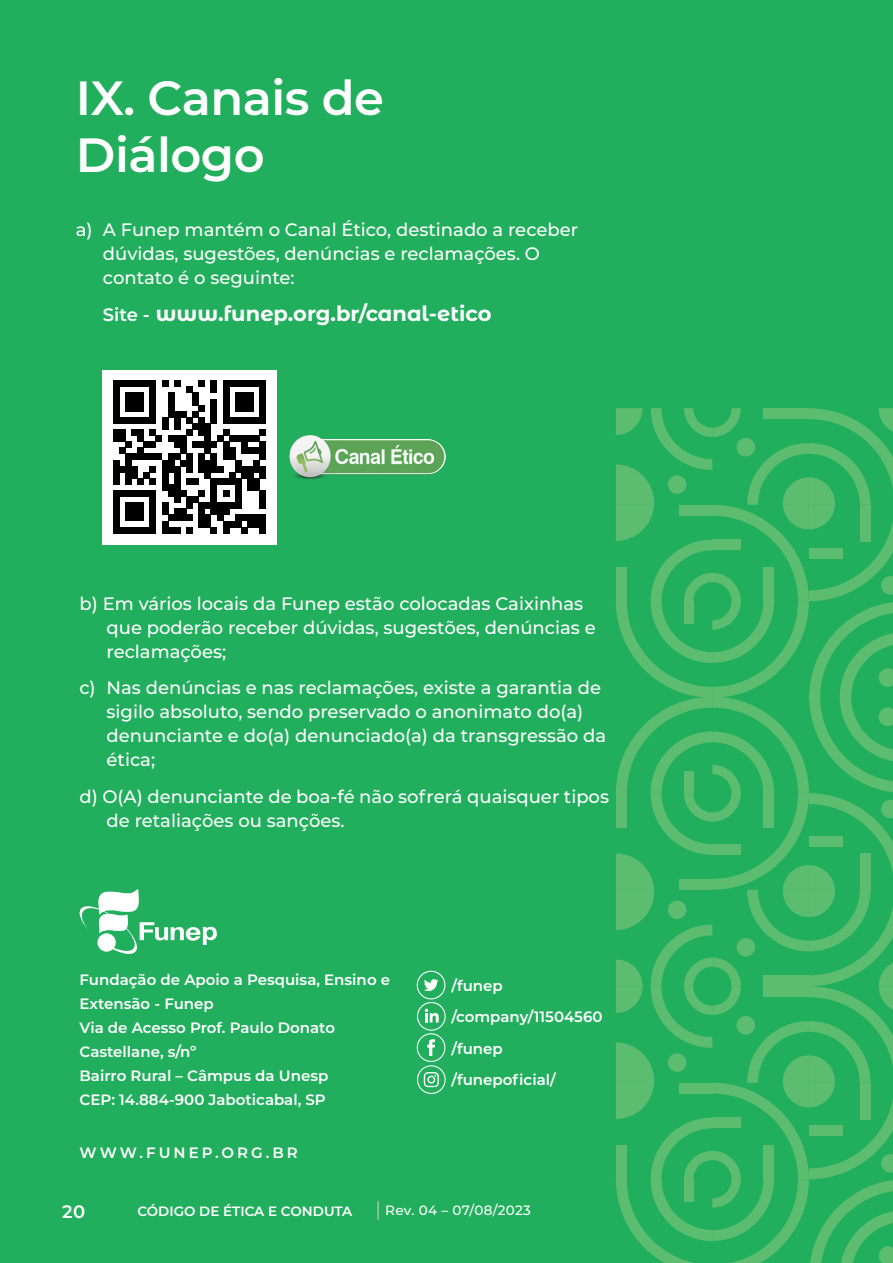
<style>
.page{position:relative;width:893px;height:1263px;background:#22af5d}
.page>*{position:absolute;margin:0;border:0;box-sizing:border-box;transform-origin:0 0}
.t1{font:600 48px/57.6px "Montserrat";letter-spacing:-.01em;color:#fff}
.Corpo_do_Texto_1{font:700 21px "Montserrat Alternates";color:#fff}
.Corpo_do_Texto_1-2{font:500 18px/24px "Montserrat";color:#fff}
.t2{font:600 18px "Montserrat";color:#fff}
.t3{font:600 15px/24px "Montserrat";color:#fff}
.t4{font:600 15px "Montserrat";letter-spacing:.2em;color:#fff}
.t5{font:600 13.5px "Montserrat";color:#fff}
.t6{font:500 13.5px "Montserrat";letter-spacing:.025em;color:#fff}
.s1{font-family:"Montserrat";font-weight:600;font-size:18px}
</style>
<div class="page">
<svg style="left:616px;top:408px;width:277px;height:855px"></svg>
<div style="left:103px;top:370px;width:174px;height:174px;background:#fff"></div>
<div style="left:125px;top:381px;width:7px;height:6px;background:#000"></div>
<svg style="left:162px;top:381px;width:6px;height:6px"></svg>
<svg style="left:174px;top:381px;width:6px;height:6px"></svg>
<div style="left:247px;top:381px;width:7px;height:6px;background:#000"></div>
<div style="left:186px;top:387px;width:7px;height:6px;background:#000"></div>
<div style="left:125px;top:393px;width:7px;height:6px;background:#000"></div>
<div style="left:247px;top:393px;width:7px;height:6px;background:#000"></div>
<div style="left:125px;top:399px;width:7px;height:6px;background:#000"></div>
<div style="left:247px;top:399px;width:7px;height:6px;background:#000"></div>
<div style="left:125px;top:405px;width:7px;height:6px;background:#000"></div>
<div style="left:247px;top:405px;width:7px;height:6px;background:#000"></div>
<svg style="left:113px;top:381px;width:12px;height:42px"></svg>
<div style="left:125px;top:417px;width:7px;height:6px;background:#000"></div>
<svg style="left:132px;top:381px;width:24px;height:42px"></svg>
<div style="left:186px;top:417px;width:7px;height:6px;background:#000"></div>
<svg style="left:223px;top:381px;width:24px;height:42px"></svg>
<div style="left:247px;top:417px;width:7px;height:6px;background:#000"></div>
<svg style="left:254px;top:381px;width:12px;height:42px"></svg>
<svg style="left:162px;top:393px;width:24px;height:36px"></svg>
<svg style="left:193px;top:381px;width:24px;height:48px"></svg>
<div style="left:113px;top:429px;width:6px;height:7px;background:#000"></div>
<div style="left:119px;top:429px;width:6px;height:7px;background:#000"></div>
<div style="left:132px;top:429px;width:6px;height:7px;background:#000"></div>
<div style="left:138px;top:429px;width:6px;height:7px;background:#000"></div>
<div style="left:150px;top:429px;width:6px;height:7px;background:#000"></div>
<div style="left:186px;top:429px;width:7px;height:7px;background:#000"></div>
<div style="left:199px;top:429px;width:6px;height:7px;background:#000"></div>
<div style="left:205px;top:429px;width:6px;height:7px;background:#000"></div>
<div style="left:223px;top:429px;width:6px;height:7px;background:#000"></div>
<div style="left:260px;top:429px;width:6px;height:7px;background:#000"></div>
<svg style="left:113px;top:436px;width:12px;height:6px"></svg>
<div style="left:247px;top:436px;width:7px;height:6px;background:#000"></div>
<div style="left:125px;top:442px;width:7px;height:6px;background:#000"></div>
<svg style="left:119px;top:448px;width:6px;height:6px"></svg>
<div style="left:247px;top:448px;width:7px;height:6px;background:#000"></div>
<div style="left:125px;top:454px;width:7px;height:6px;background:#000"></div>
<div style="left:186px;top:454px;width:7px;height:6px;background:#000"></div>
<div style="left:125px;top:460px;width:7px;height:6px;background:#000"></div>
<div style="left:186px;top:460px;width:7px;height:6px;background:#000"></div>
<div style="left:125px;top:466px;width:7px;height:6px;background:#000"></div>
<div style="left:186px;top:466px;width:7px;height:6px;background:#000"></div>
<div style="left:247px;top:466px;width:7px;height:6px;background:#000"></div>
<div style="left:125px;top:472px;width:7px;height:6px;background:#000"></div>
<div style="left:247px;top:472px;width:7px;height:6px;background:#000"></div>
<svg style="left:113px;top:460px;width:12px;height:24px"></svg>
<div style="left:125px;top:478px;width:7px;height:6px;background:#000"></div>
<div style="left:186px;top:478px;width:7px;height:6px;background:#000"></div>
<div style="left:247px;top:478px;width:7px;height:6px;background:#000"></div>
<svg style="left:132px;top:436px;width:54px;height:54px"></svg>
<svg style="left:193px;top:436px;width:54px;height:54px"></svg>
<div style="left:247px;top:484px;width:7px;height:6px;background:#000"></div>
<svg style="left:254px;top:436px;width:12px;height:54px"></svg>
<div style="left:113px;top:490px;width:6px;height:7px;background:#000"></div>
<div style="left:119px;top:490px;width:6px;height:7px;background:#000"></div>
<div style="left:125px;top:490px;width:7px;height:7px;background:#000"></div>
<div style="left:132px;top:490px;width:6px;height:7px;background:#000"></div>
<div style="left:138px;top:490px;width:6px;height:7px;background:#000"></div>
<div style="left:144px;top:490px;width:6px;height:7px;background:#000"></div>
<div style="left:150px;top:490px;width:6px;height:7px;background:#000"></div>
<div style="left:168px;top:490px;width:6px;height:7px;background:#000"></div>
<div style="left:174px;top:490px;width:6px;height:7px;background:#000"></div>
<div style="left:180px;top:490px;width:6px;height:7px;background:#000"></div>
<div style="left:199px;top:490px;width:6px;height:7px;background:#000"></div>
<div style="left:211px;top:490px;width:6px;height:7px;background:#000"></div>
<div style="left:223px;top:490px;width:6px;height:7px;background:#000"></div>
<div style="left:235px;top:490px;width:6px;height:7px;background:#000"></div>
<div style="left:260px;top:490px;width:6px;height:7px;background:#000"></div>
<div style="left:186px;top:497px;width:7px;height:6px;background:#000"></div>
<div style="left:125px;top:503px;width:7px;height:6px;background:#000"></div>
<div style="left:186px;top:503px;width:7px;height:6px;background:#000"></div>
<svg style="left:260px;top:497px;width:6px;height:12px"></svg>
<div style="left:125px;top:509px;width:7px;height:6px;background:#000"></div>
<div style="left:125px;top:515px;width:7px;height:6px;background:#000"></div>
<div style="left:186px;top:515px;width:7px;height:6px;background:#000"></div>
<div style="left:247px;top:515px;width:7px;height:6px;background:#000"></div>
<div style="left:247px;top:521px;width:7px;height:6px;background:#000"></div>
<svg style="left:113px;top:497px;width:12px;height:36px"></svg>
<div style="left:125px;top:527px;width:7px;height:6px;background:#000"></div>
<svg style="left:132px;top:497px;width:24px;height:36px"></svg>
<svg style="left:162px;top:497px;width:24px;height:36px"></svg>
<div style="left:186px;top:527px;width:7px;height:6px;background:#000"></div>
<svg style="left:193px;top:497px;width:54px;height:36px"></svg>
<svg style="left:254px;top:515px;width:12px;height:18px"></svg>
<svg style="left:79px;top:889px;width:138px;height:65px"></svg>
<svg style="left:417px;top:971px;width:29px;height:123px"></svg>
<svg style="left:378px;top:1201px;width:1px;height:19px"></svg>
<img style="left:289px;top:435px;width:156px;height:44px">
<p class="t1" style="left:76px;top:67px;width:310px">IX. Canais de<br>Diálogo</p>
<p class="Corpo_do_Texto_1-2" style="left:103px;top:217px;width:477px;text-indent:-27px">a) A Funep mantém o Canal Ético, destinado a receber dúvidas, sugestões, denúncias e reclamações. O contato é o seguinte:</p>
<p class="Corpo_do_Texto_1" style="left:103px;top:298px;width:390px"><span class="s1">Site -</span> www.funep.org.br/canal-etico</p>
<p class="Corpo_do_Texto_1-2" style="left:107px;top:590px;width:491px;text-indent:-27px">b) Em vários locais da Funep estão colocadas Caixinhas que poderão receber dúvidas, sugestões, denúncias e reclamações;</p>
<p class="Corpo_do_Texto_1-2" style="left:107px;top:675px;width:501px;text-indent:-27px">c) Nas denúncias e nas reclamações, existe a garantia de sigilo absoluto, sendo preservado o anonimato do(a) denunciante e do(a) denunciado(a) da transgressão da ética;</p>
<p class="Corpo_do_Texto_1-2" style="left:107px;top:784px;width:504px;text-indent:-27px">d) O(A) denunciante de boa-fé não sofrerá quaisquer tipos de retaliações ou sanções.</p>
<p class="t3" style="left:80px;top:967px;width:312px">Fundação de Apoio a Pesquisa, Ensino e<br>Extensão - Funep</p>
<p class="t3" style="left:80px;top:1015px;width:257px">Via de Acesso Prof. Paulo Donato<br>Castellane, s/nº</p>
<p class="t3" style="left:80px;top:1063px;width:250px">Bairro Rural – Câmpus da Unesp</p>
<p class="t3" style="left:80px;top:1087px;width:248px">CEP: 14.884-900 Jaboticabal, SP</p>
<p class="t4" style="left:80px;top:1142px;width:220px">WWW.FUNEP.ORG.BR</p>
<p class="t3" style="left:452px;top:973px;width:53px">/funep</p>
<p class="t3" style="left:452px;top:1004px;width:152px">/company/11504560</p>
<p class="t3" style="left:452px;top:1036px;width:53px">/funep</p>
<p class="t3" style="left:452px;top:1067px;width:106px">/funepoficial/</p>
<p class="t2" style="left:62px;top:1199px;width:24px">20</p>
<p class="t5" style="left:137px;top:1201px;width:216px">CÓDIGO DE ÉTICA E CONDUTA</p>
<p class="t6" style="left:385px;top:1201px;width:147px">Rev. 04 – 07/08/2023</p>
</div>
